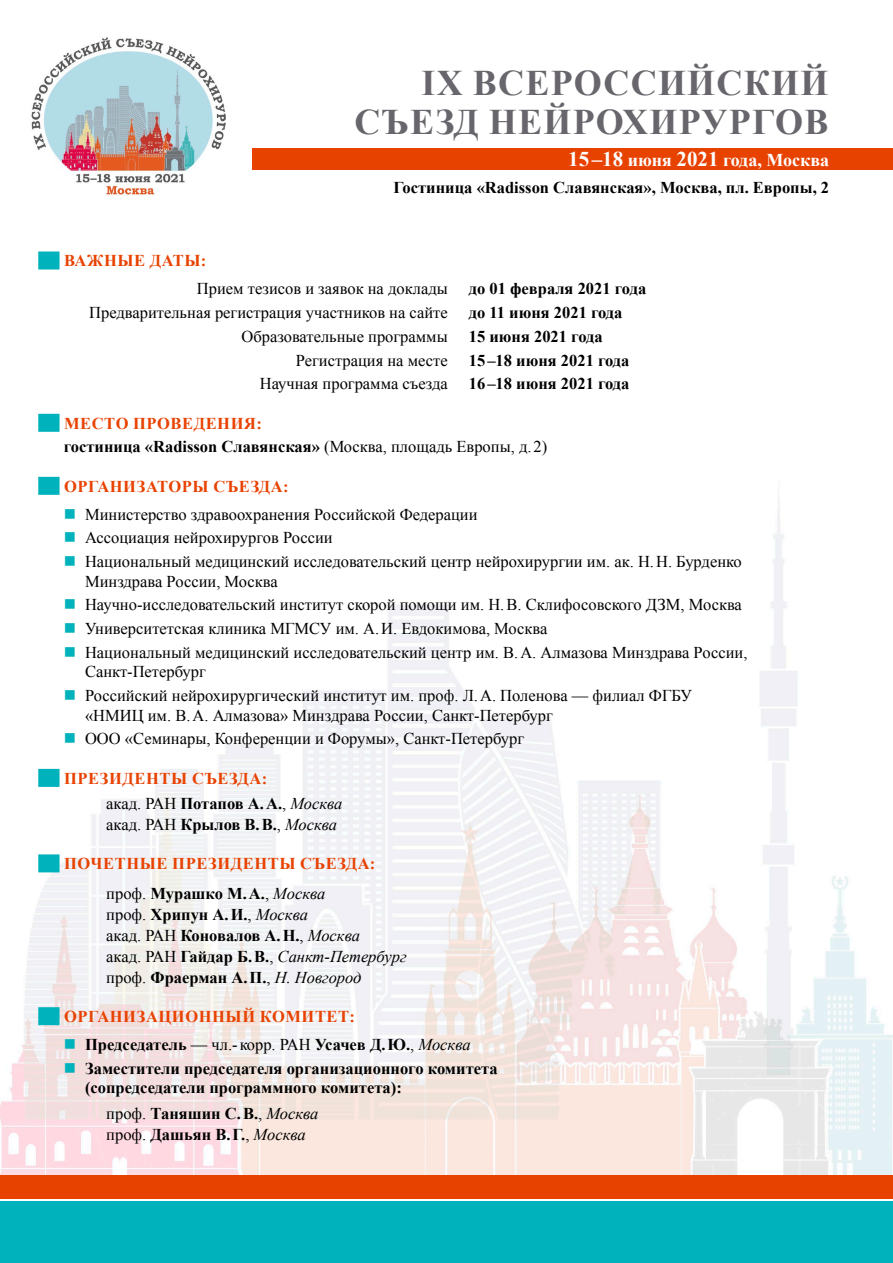
<style>
.page{position:relative;width:893px;height:1263px;background:#fff}
.page>*{position:absolute;margin:0;border:0;box-sizing:border-box;transform-origin:0 0}
.t1{font:700 36px "Times New Roman";letter-spacing:.035em;color:#68666c}
.t2{font:700 18px "Times New Roman";color:#fff}
.text{font:16.5px/19.5px "Times New Roman";color:#000}
.text-2{font:700 16.5px/19.5px "Times New Roman";color:#000}
.spisok_org{font:700 16.5px "Times New Roman";color:#000}
.zagol{font:700 16.5px "Times New Roman";letter-spacing:.035em;color:#e84200}
.spisok_org-2{font:italic 16.5px "Times New Roman";color:#000}
.s1{font-size:21px}
.s2{font-weight:400}
.s3{font-weight:400;font-style:italic}
.s4{font-style:normal}
.s5{font-weight:700;font-style:normal}
</style>
<div class="page">
<img style="left:0;top:492px;width:893px;height:683px">
<div style="left:253px;top:149px;width:640px;height:21px;background:#e84200"></div>
<div style="left:38px;top:251px;width:22px;height:18px;background:#00b2bb"></div>
<div style="left:38px;top:414px;width:22px;height:18px;background:#00b2bb"></div>
<div style="left:38px;top:477px;width:22px;height:18px;background:#00b2bb"></div>
<div style="left:38px;top:769px;width:22px;height:18px;background:#00b2bb"></div>
<div style="left:38px;top:854px;width:22px;height:18px;background:#00b2bb"></div>
<div style="left:38px;top:1007px;width:22px;height:18px;background:#00b2bb"></div>
<img style="left:31px;top:37px;width:194px;height:158px">
<div style="left:0;top:1202px;width:893px;height:61px;background:#00b2bb"></div>
<div style="left:0;top:1175px;width:893px;height:23px;background:#e84200"></div>
<svg style="left:65px;top:509px;width:10px;height:9px"></svg>
<svg style="left:65px;top:532px;width:10px;height:10px"></svg>
<svg style="left:65px;top:556px;width:10px;height:10px"></svg>
<svg style="left:65px;top:599px;width:10px;height:10px"></svg>
<svg style="left:65px;top:623px;width:10px;height:10px"></svg>
<svg style="left:65px;top:647px;width:10px;height:10px"></svg>
<svg style="left:65px;top:690px;width:10px;height:10px"></svg>
<svg style="left:65px;top:733px;width:10px;height:10px"></svg>
<svg style="left:65px;top:1039px;width:10px;height:10px"></svg>
<svg style="left:65px;top:1063px;width:10px;height:9px"></svg>
<p class="t1" style="left:421px;top:57px;width:408px">IX ВСЕРОССИЙСКИЙ</p>
<p class="t1" style="left:354px;top:96px;width:476px">СЪЕЗД НЕЙРОХИРУРГОВ</p>
<p class="t2" style="left:568px;top:147px;width:262px"><span class="s1">15–18</span> июня <span class="s1">2021</span> года, Москва</p>
<p class="text-2" style="left:394px;top:177px;width:437px">Гостиница «Radisson Славянская», Москва, пл. Европы, 2</p>
<p class="zagol" style="left:64px;top:249px;width:144px">ВАЖНЫЕ ДАТЫ:</p>
<p class="text" style="left:197px;top:278px;width:252px">Прием тезисов и заявок на доклады</p>
<p class="text-2" style="left:469px;top:279px;width:179px">до 01 февраля 2021 года</p>
<p class="text" style="left:89px;top:302px;width:360px">Предварительная регистрация участников на сайте</p>
<p class="text-2" style="left:469px;top:302px;width:155px">до 11 июня 2021 года</p>
<p class="text" style="left:241px;top:326px;width:208px">Образовательные программы</p>
<p class="text-2" style="left:469px;top:326px;width:135px">15 июня 2021 года</p>
<p class="text" style="left:296px;top:350px;width:153px">Регистрация на месте</p>
<p class="text-2" style="left:469px;top:350px;width:162px">15 –18 июня 2021 года</p>
<p class="text" style="left:260px;top:374px;width:190px">Научная программа съезда</p>
<p class="text-2" style="left:469px;top:374px;width:162px">16 –18 июня 2021 года</p>
<p class="zagol" style="left:64px;top:411px;width:199px">МЕСТО ПРОВЕДЕНИЯ:</p>
<p class="text-2" style="left:64px;top:437px;width:485px">гостиница «Radisson Славянская» <span class="s2">(Москва, площадь Европы, д.2)</span></p>
<p class="zagol" style="left:64px;top:474px;width:226px">ОРГАНИЗАТОРЫ СЪЕЗДА:</p>
<p class="text" style="left:85px;top:504px;width:394px">Министерство здравоохранения Российской Федерации</p>
<p class="text" style="left:85px;top:528px;width:249px">Ассоциация нейрохирургов России</p>
<p class="text" style="left:85px;top:551px;width:658px">Национальный медицинский исследовательский центр нейрохирургии им. ак. Н.Н. Бурденко<br>Минздрава России, Москва</p>
<p class="text" style="left:85px;top:595px;width:658px">Научно-исследовательский институт скорой помощи им. Н.В. Склифосовского ДЗМ, Москва</p>
<p class="text" style="left:85px;top:618px;width:464px">Университетская клиника МГМСУ им. А.И. Евдокимова, Москва</p>
<p class="text" style="left:85px;top:642px;width:664px">Национальный медицинский исследовательский центр им. В.А. Алмазова Минздрава России,<br>Санкт-Петербург</p>
<p class="text" style="left:85px;top:685px;width:609px">Российский нейрохирургический институт им. проф. Л.А. Поленова — филиал ФГБУ «НМИЦ им. В.А. Алмазова» Минздрава России, Санкт-Петербург</p>
<p class="text" style="left:85px;top:729px;width:441px">ООО «Семинары, Конференции и Форумы», Санкт-Петербург</p>
<p class="zagol" style="left:64px;top:766px;width:205px">ПРЕЗИДЕНТЫ СЪЕЗДА:</p>
<p class="spisok_org" style="left:106px;top:791px;width:238px"><span class="s2">акад. РАН</span> Потапов А.А.<span class="s2">,</span> <span class="s3">Москва</span></p>
<p class="spisok_org" style="left:106px;top:812px;width:232px"><span class="s2">акад. РАН</span> Крылов В.В.<span class="s2">,</span> <span class="s3">Москва</span></p>
<p class="zagol" style="left:64px;top:852px;width:313px">ПОЧЕТНЫЕ ПРЕЗИДЕНТЫ СЪЕЗДА:</p>
<p class="spisok_org" style="left:106px;top:881px;width:221px"><span class="s2">проф.</span> Мурашко М.А.<span class="s2">,</span> <span class="s3">Москва</span></p>
<p class="spisok_org" style="left:106px;top:902px;width:203px"><span class="s2">проф.</span> Хрипун А.И.<span class="s2">,</span> <span class="s3">Москва</span></p>
<p class="spisok_org" style="left:106px;top:923px;width:255px"><span class="s2">акад. РАН</span> Коновалов А.Н.<span class="s2">,</span> <span class="s3">Москва</span></p>
<p class="spisok_org-2" style="left:106px;top:945px;width:302px"><span class="s4">акад. РАН</span> <span class="s5">Гайдар Б.В.</span><span class="s4">,</span> Санкт-Петербург</p>
<p class="spisok_org" style="left:106px;top:965px;width:257px"><span class="s2">проф.</span> Фраерман А.П.<span class="s2">,</span> <span class="s3">Н. Новгород</span></p>
<p class="zagol" style="left:64px;top:1004px;width:292px">ОРГАНИЗАЦИОННЫЙ КОМИТЕТ:</p>
<p class="text-2" style="left:85px;top:1034px;width:387px">Председатель <span class="s2">— чл.‑ корр. РАН</span> Усачев Д.Ю.<span class="s2">,</span> <span class="s3">Москва</span></p>
<p class="text-2" style="left:85px;top:1058px;width:414px">Заместители председателя организационного комитета (сопредседатели программного комитета):</p>
<p class="spisok_org" style="left:106px;top:1101px;width:214px"><span class="s2">проф.</span> Таняшин С.В.<span class="s2">,</span> <span class="s3">Москва</span></p>
<p class="spisok_org" style="left:106px;top:1122px;width:201px"><span class="s2">проф.</span> Дашьян В.Г.<span class="s2">,</span> <span class="s3">Москва</span></p>
</div>
